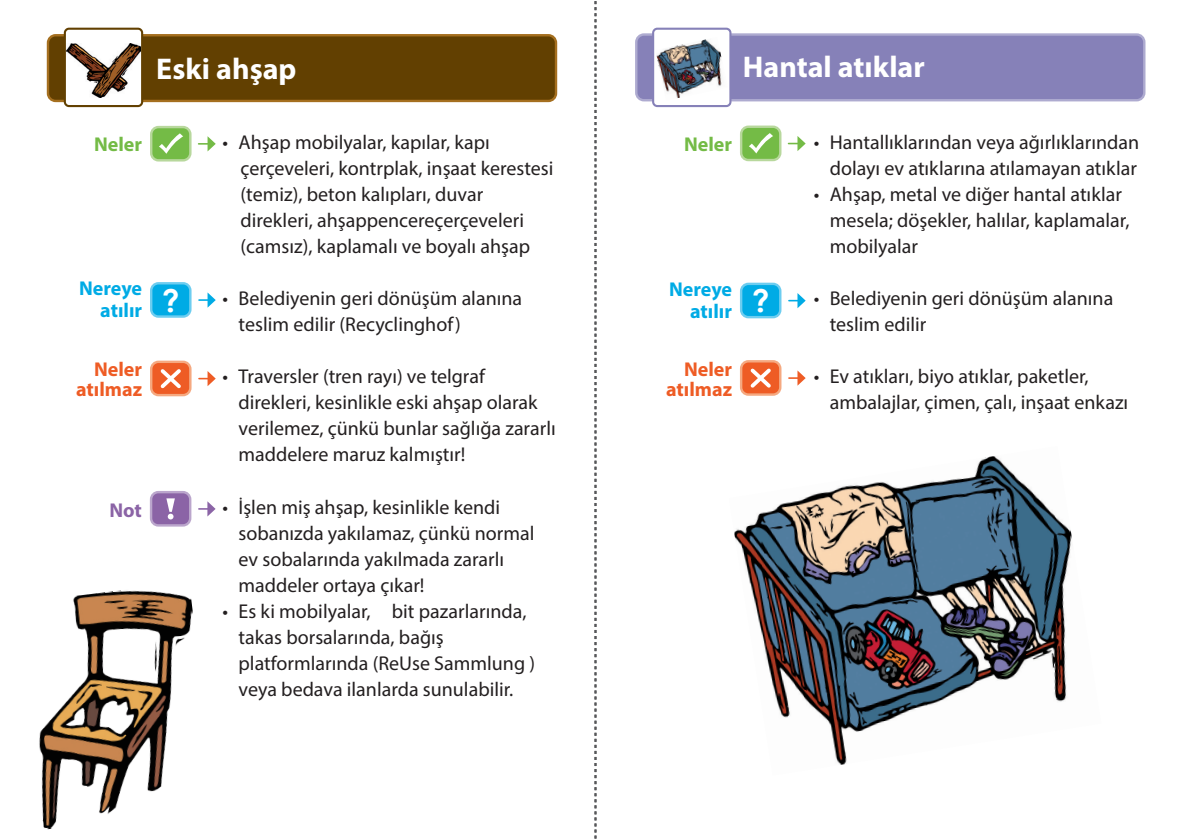
<style>
.page{position:relative;width:1191px;height:840px;background:#fff}
.page>*{position:absolute;margin:0;border:0;box-sizing:border-box;transform-origin:0 0}
.t1{font:700 31px "Century Gothic";color:#fff}
.t2{font:700 30px "Myriad Pro";color:#fff}
.t3{font:20px/26px "Myriad Pro";color:#231f20}
.t4{font:700 20px/22px "Myriad Pro";color:#00abe5;text-align:right}
.t5{font:700 20px/20px "Myriad Pro";color:#ee5c25;text-align:right}
.t6{font:700 20px "Myriad Pro";color:#74bb46}
.t7{font:700 20px "Myriad Pro";color:#8b64a6}
</style>
<div class="page">
<div style="left:636px;top:34px;width:508px;height:66px;background:#8681b8;border-radius:8px"></div>
<div style="left:635px;top:33px;width:510px;height:68px;border:2px solid #aeabd0;border-radius:8px"></div>
<div style="left:653px;top:29px;width:77px;height:77px;background:#fff;border-radius:4px"></div>
<div style="left:652px;top:28px;width:79px;height:79px;border:2px solid #8681b8;border-radius:4px"></div>
<img style="left:734px;top:456px;width:338px;height:309px">
<img style="left:656px;top:39px;width:66px;height:59px">
<svg style="left:594px;top:1px;width:2px;height:838px"></svg>
<div style="left:48px;top:35px;width:508px;height:66px;background:#624001;border-radius:8px"></div>
<div style="left:47px;top:34px;width:510px;height:68px;border:2px solid #a56f1f;border-radius:8px"></div>
<div style="left:65px;top:29px;width:77px;height:77px;background:#fff;border-radius:4px"></div>
<img style="left:67px;top:44px;width:73px;height:53px">
<div style="left:64px;top:28px;width:79px;height:79px;border:2px solid #624001;border-radius:4px"></div>
<img style="left:39px;top:590px;width:154px;height:239px">
<div style="left:741px;top:284px;width:39px;height:33px;background:#00abe5;border-radius:7px"></div>
<div style="left:740px;top:282px;width:41px;height:36px;border:2px solid #6dcdf0;border-radius:7px"></div>
<svg style="left:789px;top:293px;width:16px;height:15px"></svg>
<div style="left:151px;top:283px;width:39px;height:33px;background:#00abe5;border-radius:7px"></div>
<div style="left:150px;top:282px;width:41px;height:35px;border:2px solid #6dcdf0;border-radius:7px"></div>
<svg style="left:199px;top:292px;width:17px;height:15px"></svg>
<svg style="left:789px;top:370px;width:16px;height:15px"></svg>
<div style="left:741px;top:361px;width:39px;height:33px;background:#ee5c25;border-radius:7px"></div>
<div style="left:740px;top:360px;width:41px;height:35px;border:2px solid #f5a981;border-radius:7px"></div>
<svg style="left:750px;top:368px;width:21px;height:20px"></svg>
<svg style="left:199px;top:371px;width:17px;height:15px"></svg>
<div style="left:151px;top:361px;width:39px;height:34px;background:#ee5c25;border-radius:7px"></div>
<div style="left:150px;top:360px;width:41px;height:36px;border:2px solid #f5a981;border-radius:7px"></div>
<svg style="left:160px;top:369px;width:21px;height:20px"></svg>
<svg style="left:788px;top:136px;width:17px;height:15px"></svg>
<div style="left:741px;top:127px;width:39px;height:33px;background:#74bb46;border-radius:7px"></div>
<div style="left:740px;top:125px;width:41px;height:36px;border:2px solid #b8d89d;border-radius:7px"></div>
<svg style="left:749px;top:133px;width:24px;height:20px"></svg>
<svg style="left:199px;top:136px;width:17px;height:15px"></svg>
<div style="left:151px;top:127px;width:39px;height:33px;background:#74bb46;border-radius:7px"></div>
<div style="left:150px;top:126px;width:41px;height:35px;border:2px solid #b8d89d;border-radius:7px"></div>
<svg style="left:159px;top:133px;width:24px;height:21px"></svg>
<svg style="left:199px;top:501px;width:17px;height:15px"></svg>
<div style="left:151px;top:492px;width:39px;height:33px;background:#8b64a6;border-radius:7px"></div>
<div style="left:150px;top:490px;width:41px;height:36px;border:2px solid #bba6cc;border-radius:7px"></div>
<svg style="left:166px;top:498px;width:9px;height:21px"></svg>
<h2 class="t2" style="left:156px;top:49px;width:142px">Eski ahşap</h2>
<h2 class="t2" style="left:743px;top:48px;width:183px">Hantal atıklar</h2>
<p class="t3" style="left:241px;top:129px;width:314px;text-indent:-18px">• Ahşap mobilyalar, kapılar, kapı çerçeveleri, kontrplak, inşaat kerestesi (temiz), beton kalıpları, duvar direkleri, ahşappencereçerçeveleri (camsız), kaplamalı ve boyalı ahşap</p>
<p class="t3" style="left:239px;top:285px;width:285px;text-indent:-16px">• Belediyenin geri dönüşüm alanına teslim edilir (Recyclinghof)</p>
<p class="t3" style="left:239px;top:363px;width:319px;text-indent:-16px">• Traversler (tren rayı) ve telgraf direkleri, kesinlikle eski ahşap olarak verilemez, çünkü bunlar sağlığa zararlı maddelere maruz kalmıştır!</p>
<p class="t3" style="left:239px;top:493px;width:297px;text-indent:-16px">• İşlen miş ahşap, kesinlikle kendi sobanızda yakılamaz, çünkü normal ev sobalarında yakılmada zararlı maddeler ortaya çıkar!</p>
<p class="t3" style="left:239px;top:597px;width:298px;text-indent:-16px">• Es ki mobilyalar, bit pazarlarında, takas borsalarında, bağış platformlarında (ReUse Sammlung ) veya bedava ilanlarda sunulabilir.</p>
<p class="t6" style="left:94px;top:132px;width:49px">Neler</p>
<p class="t6" style="left:684px;top:131px;width:49px">Neler</p>
<p class="t4" style="left:79px;top:276px;width:64px">Nereye atılır</p>
<p class="t4" style="left:669px;top:277px;width:64px">Nereye</p>
<h1 class="t1" style="left:162px;top:280px;width:19px">?</h1>
<p class="t4" style="left:690px;top:299px;width:43px">atılır</p>
<p class="t5" style="left:666px;top:358px;width:67px">Neler atılmaz</p>
<p class="t5" style="left:76px;top:359px;width:67px">Neler atılmaz</p>
<p class="t7" style="left:109px;top:496px;width:34px">Not</p>
<h1 class="t1" style="left:752px;top:281px;width:19px">?</h1>
<p class="t3" style="left:813px;top:129px;width:327px;text-align:right">• Hantallıklarından veya ağırlıklarından dolayı ev atıklarına atılamayan atıklar</p>
<p class="t3" style="left:829px;top:181px;width:301px;text-indent:-16px">• Ahşap, metal ve diğer hantal atıklar mesela; döşekler, halılar, kaplamalar, mobilyalar</p>
<p class="t3" style="left:829px;top:285px;width:285px;text-indent:-16px">• Belediyenin geri dönüşüm alanına teslim edilir</p>
<p class="t3" style="left:829px;top:363px;width:300px;text-indent:-16px">• Ev atıkları, biyo atıklar, paketler, ambalajlar, çimen, çalı, inşaat enkazı</p>
</div>
